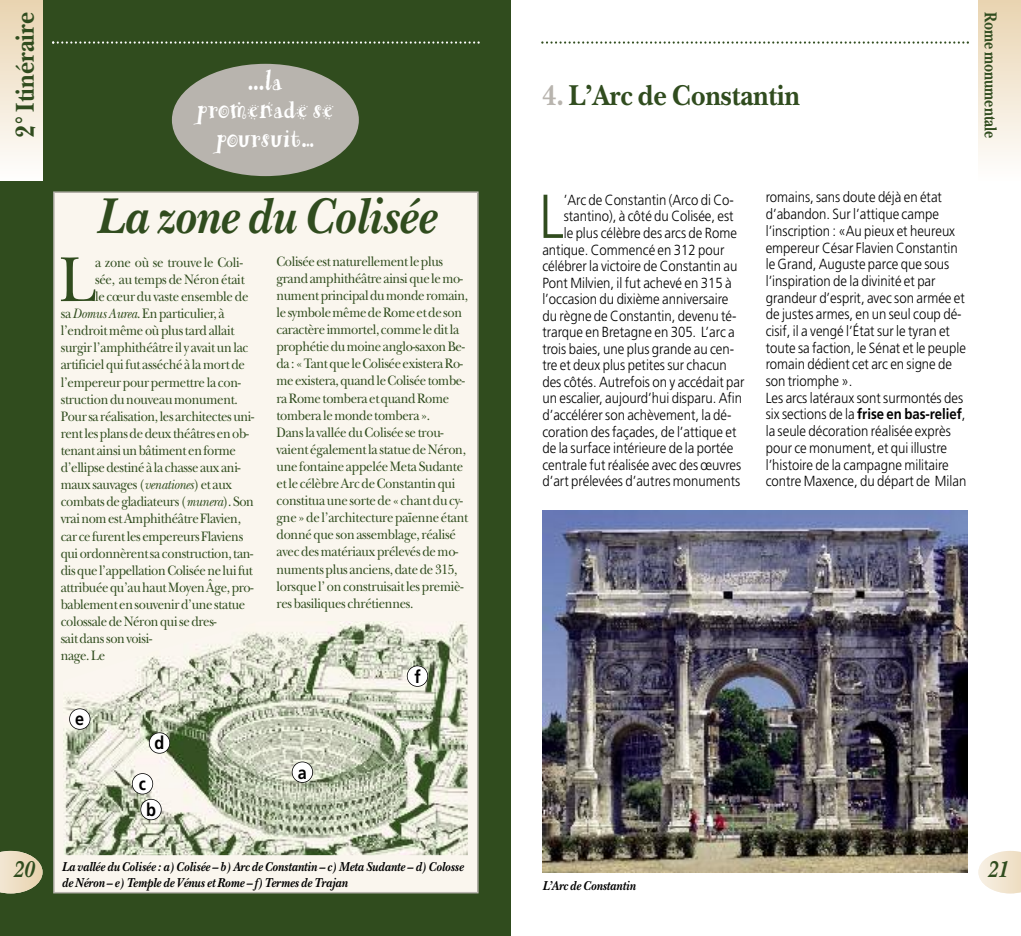
<style>
.page{position:relative;width:1021px;height:936px;background:#fff}
.page>*{position:absolute;margin:0;border:0;box-sizing:border-box;transform-origin:0 0}
.t1{font:66px "New Baskerville";color:#304c1e;scale:.9 1}
.t2{font:300 61.8px "Frutiger";color:#304c1e;scale:.9 1}
.t3{font:italic 700 52.5px "New Baskerville";color:#304c1e;scale:.9 1}
.t4{font:700 30px "New Baskerville";color:#304c1e;scale:.9 1}
.t5{font:700 27px/28.5px "Funstuff";color:#fff;text-align:center;scale:.86 1}
.t6{font:700 27px "New Baskerville";color:#304c1e;scale:.9 1}
.t7{font:italic 700 24px "New Baskerville";color:#304c1e;scale:.9 1}
.t8{font:700 18px "New Baskerville";color:#304c1e;scale:.8 1}
.t9{font:700 18px "Frutiger";color:#000;scale:.9 1}
.t10{font:300 14.7px/16.6px "Frutiger";color:#000;scale:.9 1}
.t11{font:14.25px/17.1px "New Baskerville";letter-spacing:-.02em;color:#304c1e;scale:.9 1}
.t12{font:italic 700 13.5px/16.2px "New Baskerville";color:#000;scale:.9 1}
.s1{font-style:italic}
.s2{color:#b8b4ae}
.s3{font-weight:700}
</style>
<div class="page">
<svg style="left:541px;top:41px;width:427px;height:3px"></svg>
<div style="left:978px;top:0;width:42px;height:181px;background:linear-gradient(to bottom,#e9d4b1,#fffefe)"></div>
<div style="left:0;top:0;width:510px;height:935px;background:#304c1e"></div>
<svg style="left:52px;top:41px;width:427px;height:3px"></svg>
<svg style="left:0;top:850px;width:43px;height:43px"></svg>
<div style="left:0;top:0;width:43px;height:181px;background:linear-gradient(to bottom,#e9d4b1,#fffefe)"></div>
<div style="left:55px;top:193px;width:422px;height:698px;background:#faf6ee"></div>
<div style="left:53px;top:191px;width:425px;height:702px;border:2px solid #b8b4ae"></div>
<div style="left:172px;top:64px;width:187px;height:112px;background:#b8b4ae;border-radius:50%"></div>
<img style="left:64px;top:621px;width:404px;height:234px">
<img style="left:542px;top:510px;width:425px;height:362px">
<div style="left:292px;top:761px;width:21px;height:21px;background:#fff;border-radius:50%"></div>
<div style="left:292px;top:761px;width:21px;height:21px;border:2px solid #000;border-radius:50%"></div>
<div style="left:141px;top:799px;width:20px;height:20px;background:#fff;border-radius:50%"></div>
<div style="left:140px;top:798px;width:22px;height:22px;border:2px solid #000;border-radius:50%"></div>
<div style="left:132px;top:773px;width:21px;height:21px;background:#fff;border-radius:50%"></div>
<div style="left:132px;top:773px;width:21px;height:21px;border:2px solid #000;border-radius:50%"></div>
<div style="left:149px;top:732px;width:21px;height:21px;background:#fff;border-radius:50%"></div>
<div style="left:149px;top:732px;width:21px;height:21px;border:2px solid #000;border-radius:50%"></div>
<div style="left:70px;top:708px;width:20px;height:21px;background:#fff;border-radius:50%"></div>
<div style="left:69px;top:708px;width:21px;height:21px;border:2px solid #000;border-radius:50%"></div>
<div style="left:407px;top:665px;width:21px;height:21px;background:#fff;border-radius:50%"></div>
<div style="left:407px;top:665px;width:21px;height:21px;border:2px solid #000;border-radius:50%"></div>
<svg style="left:978px;top:851px;width:42px;height:42px"></svg>
<h3 class="t6" style="left:9px;top:138px;width:141px;rotate:-90deg">2° Itinéraire</h3>
<h3 class="t7" style="left:13px;top:854px;width:25px">20</h3>
<h3 class="t5" style="left:197px;top:68px;width:161px">...la promenade se poursuit…</h3>
<h3 class="t3" style="left:96px;top:184px;width:379px">La zone du Colisée</h3>
<h1 class="t1" style="left:59px;top:258px;width:42px">L</h1>
<p class="t11" style="left:95px;top:255px;width:166px">a zone où se trouve le Coli-</p>
<p class="t11" style="left:95px;top:272px;width:168px">sée, autempsdeNéronétait</p>
<p class="t11" style="left:95px;top:290px;width:172px">le cœurduvaste ensemblede</p>
<p class="t11" style="left:61px;top:307px;width:184px">sa<span class="s1">DomusAurea</span>.Enparticulier, à</p>
<p class="t11" style="left:61px;top:324px;width:195px">l’endroitmêmeoùplustardallait</p>
<p class="t11" style="left:61px;top:341px;width:210px">surgir l’amphithéâtre il y avaitunlac</p>
<p class="t11" style="left:61px;top:358px;width:206px">artificielquifut asséché à lamortde</p>
<p class="t11" style="left:61px;top:375px;width:202px">l’empereurpourpermettre la con-</p>
<p class="t11" style="left:61px;top:392px;width:198px">structiondunouveaumonument.</p>
<p class="t11" style="left:61px;top:409px;width:216px">Pour saréalisation,lesarchitectesuni-</p>
<p class="t11" style="left:61px;top:426px;width:211px">rentlesplansdedeuxthéâtresenob-</p>
<p class="t11" style="left:61px;top:443px;width:196px">tenantainsiunbâtimentenforme</p>
<p class="t11" style="left:61px;top:461px;width:201px">d’ellipsedestinéàlachasseauxani-</p>
<p class="t11" style="left:61px;top:478px;width:192px">mauxsauvages (<span class="s1">venationes</span>)etaux</p>
<p class="t11" style="left:61px;top:495px;width:216px">combatsdegladiateurs (<span class="s1">munera</span>).Son</p>
<p class="t11" style="left:61px;top:512px;width:202px">vrainomestAmphithéâtreFlavien,</p>
<p class="t11" style="left:61px;top:529px;width:204px">car cefurentlesempereursFlaviens</p>
<p class="t11" style="left:61px;top:546px;width:215px">quiordonnèrentsaconstruction,tan-</p>
<p class="t11" style="left:61px;top:563px;width:215px">disquel’appellationColiséeneluifut</p>
<p class="t11" style="left:61px;top:580px;width:216px">attribuéequ’auhautMoyenÂge,pro-</p>
<p class="t11" style="left:61px;top:597px;width:207px">bablementensouvenird’unestatue</p>
<p class="t11" style="left:61px;top:614px;width:175px">colossaledeNéronquisedres-</p>
<p class="t11" style="left:61px;top:632px;width:103px">saitdanssonvoisi-</p>
<p class="t11" style="left:61px;top:649px;width:51px">nage.Le</p>
<p class="t9" style="left:75px;top:712px;width:12px">e</p>
<p class="t9" style="left:155px;top:735px;width:12px">d</p>
<p class="t9" style="left:139px;top:776px;width:9px">c</p>
<p class="t9" style="left:146px;top:802px;width:12px">b</p>
<p class="t11" style="left:276px;top:254px;width:215px">Coliséeestnaturellementleplus grandamphithéâtreainsiquelemo&shy;numentprincipaldumonderomain, lesymbolemêmedeRomeetdeson caractèreimmortel, commeleditla prophétiedumoineanglo-saxonBe&shy;da:«TantqueleColiséeexisteraRo&shy;meexistera,quandleColiséetombe&shy;raRometomberaetquandRome tomberalemondetombera».<br>Dansla valléeduColisée se trou&shy;vaient égalementla statuedeNéron, une fontaine appeléeMetaSudante etle célèbreArcdeConstantinqui constituaune sortede « chantducy&shy;gne »de l’architecturepaïenne étant donnéque sonassemblage, réalisé avecdesmatériauxprélevésdemo&shy;numentsplus anciens,datede315, lorsque l’onconstruisaitlespremiè&shy;resbasiliques chrétiennes.</p>
<p class="t9" style="left:298px;top:765px;width:12px">a</p>
<p class="t9" style="left:414px;top:669px;width:9px">f</p>
<p class="t12" style="left:62px;top:858px;width:448px">La vallée du Colisée : a) Colisée – b) Arc de Constantin – c) Meta Sudante – d) Colosse de Néron – e) Temple de Vénus et Rome – f) Termes de Trajan</p>
<h3 class="t4" style="left:542px;top:77px;width:287px"><span class="s2">4.</span> L’Arc de Constantin</h3>
<p class="t8" style="left:1001px;top:12px;width:159px;rotate:90deg">Rome monumentale</p>
<h2 class="t2" style="left:539px;top:191px;width:29px">L</h2>
<p class="t10" style="left:564px;top:192px;width:190px">’Arc de Constantin (Arco di Co-</p>
<p class="t10" style="left:564px;top:209px;width:190px">stantino), à côté du Colisée, est</p>
<p class="t10" style="left:564px;top:226px;width:194px">le plus célèbre des arcs de Rome</p>
<p class="t10" style="left:542px;top:242px;width:204px">antique. Commencé en 312 pour</p>
<p class="t10" style="left:542px;top:259px;width:218px">célébrer la victoire de Constantin au</p>
<p class="t10" style="left:542px;top:275px;width:212px">Pont Milvien, il fut achevé en 315 à</p>
<p class="t10" style="left:542px;top:292px;width:208px">l’occasion du dixième anniversaire</p>
<p class="t10" style="left:542px;top:308px;width:217px">du règne de Constantin, devenu té-</p>
<p class="t10" style="left:542px;top:325px;width:215px">trarque en Bretagne en 305. L’arc a</p>
<p class="t10" style="left:542px;top:341px;width:215px">trois baies, une plus grande au cen-</p>
<p class="t10" style="left:542px;top:358px;width:206px">tre et deux plus petites sur chacun</p>
<p class="t10" style="left:542px;top:374px;width:226px">des côtés. Autrefois on y accédait par</p>
<p class="t10" style="left:542px;top:391px;width:223px">un escalier, aujourd’hui disparu. Afin</p>
<p class="t10" style="left:542px;top:407px;width:212px">d’accélérer son achèvement, la dé-</p>
<p class="t10" style="left:542px;top:424px;width:217px">coration des façades, de l’attique et</p>
<p class="t10" style="left:542px;top:441px;width:214px">de la surface intérieure de la portée</p>
<p class="t10" style="left:542px;top:457px;width:222px">centrale fut réalisée avec des œuvres</p>
<p class="t10" style="left:542px;top:474px;width:221px">d’art prélevées d’autres monuments</p>
<p class="t10" style="left:765px;top:190px;width:224px">romains, sans doute déjà en état d’abandon. Sur l’attique campe l’inscription : «Au pieux et heureux empereur César Flavien Constantin le Grand, Auguste parce que sous l’inspiration de la divinité et par grandeur d’esprit, avec son armée et de justes armes, en un seul coup dé&shy;cisif, il a vengé l’État sur le tyran et toute sa faction, le Sénat et le peuple romain dédient cet arc en signe de son triomphe ».<br>Les arcs latéraux sont surmontés des six sections de la <span class="s3">frise en bas-relief</span>, la seule décoration réalisée exprès pour ce monument, et qui illustre l’histoire de la campagne militaire contre Maxence, du départ de Milan</p>
<p class="t12" style="left:542px;top:877px;width:105px">L’Arc de Constantin</p>
<h3 class="t7" style="left:986px;top:854px;width:25px">21</h3>
</div>
